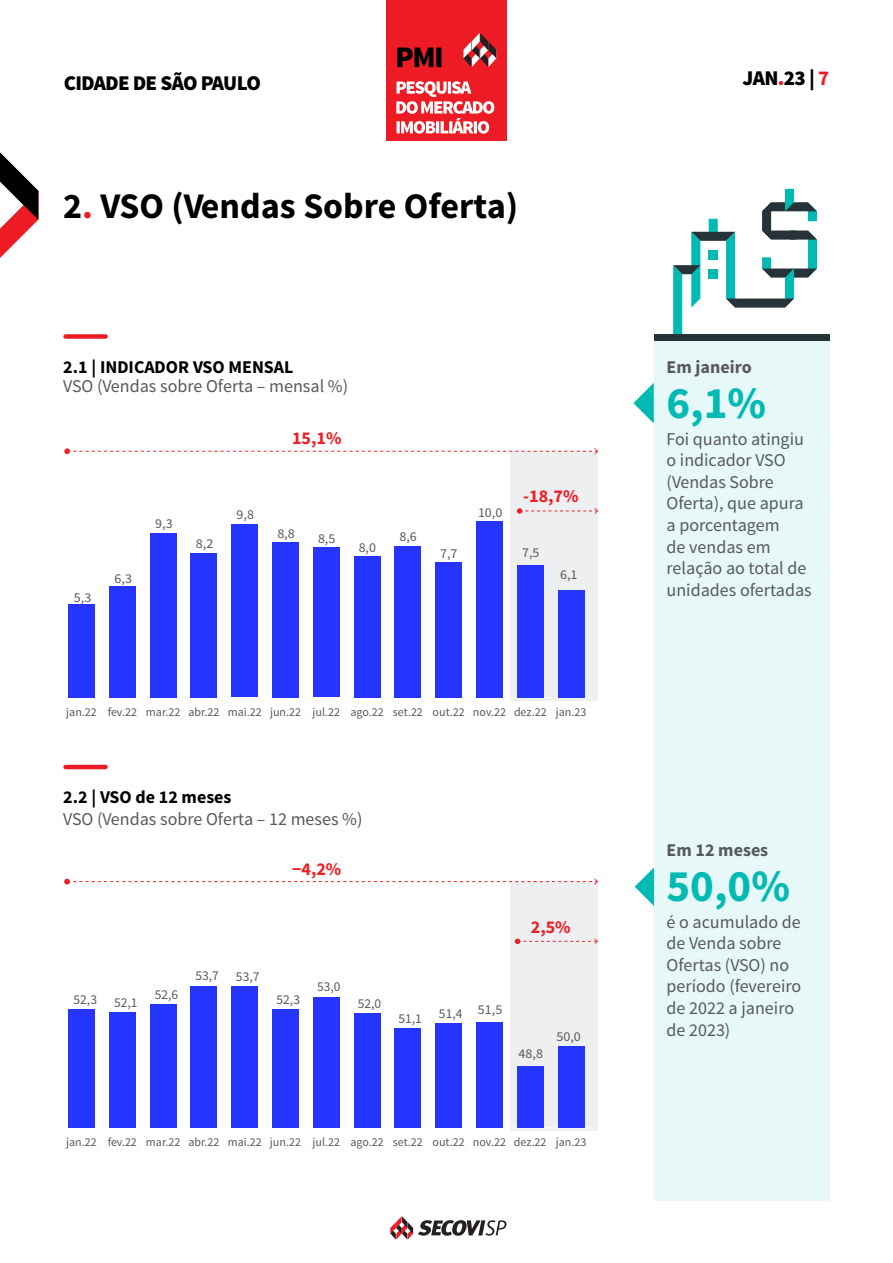
<style>
.page{position:relative;width:893px;height:1263px;background:#fff}
.page>*{position:absolute;margin:0;border:0;box-sizing:border-box;transform-origin:0 0}
.t1{font:700 45px "Source Sans Pro";color:#00bab3}
.t2{font:700 36px "Source Sans Pro";color:#000}
.t3{font:900 21px "Source Sans Pro";letter-spacing:-.03em;color:#000}
.t4{font:18px/21.6px "Source Sans Pro";color:#58595b}
.t5{font:700 18px "Source Sans Pro";color:#000}
.t6{font:700 18px "Source Sans Pro";color:#ed2027}
.t7{font:700 18px "Source Sans Pro";color:#58595b}
.t8{font:13.5px "Source Sans Pro";color:#58595b;scale:1.04 1}
.t9{font:13.5px "Source Sans Pro";color:#58595b}
.t10{font:12px "Source Sans Pro";color:#58595b}
.s1{color:#ed1c24}
.s2{font-weight:700;color:#ed1c24}
</style>
<div class="page">
<div style="left:386px;top:0;width:120px;height:141px;background:#ed1c24"></div>
<svg style="left:463px;top:33px;width:33px;height:34px"></svg>
<svg style="left:396px;top:81px;width:98px;height:53px"></svg>
<svg style="left:397px;top:48px;width:44px;height:19px"></svg>
<svg style="left:390px;top:1216px;width:116px;height:24px"></svg>
<svg style="left:0;top:152px;width:38px;height:106px"></svg>
<div style="left:66px;top:334px;width:40px;height:5px;background:#ed1c24"></div>
<hr style="left:66px;top:765px;width:40px;height:4px;background:#ed1c24">
<svg style="left:635px;top:867px;width:19px;height:39px"></svg>
<svg style="left:633px;top:383px;width:21px;height:40px"></svg>
<div style="left:654px;top:334px;width:175px;height:866px;background:#e6f8f7"></div>
<svg style="left:673px;top:189px;width:144px;height:145px"></svg>
<div style="left:654px;top:334px;width:175px;height:7px;background:#263338"></div>
<div style="left:510px;top:451px;width:87px;height:250px;background:#edeff0"></div>
<svg style="left:64px;top:448px;width:534px;height:6px"></svg>
<svg style="left:517px;top:508px;width:81px;height:6px"></svg>
<hr style="left:61px;top:697px;width:530px;height:1px;background:#fff">
<div style="left:69px;top:604px;width:26px;height:93px;background:#2634ff"></div>
<div style="left:109px;top:586px;width:26px;height:111px;background:#2634ff"></div>
<div style="left:150px;top:533px;width:26px;height:164px;background:#2634ff"></div>
<div style="left:191px;top:553px;width:26px;height:144px;background:#2634ff"></div>
<div style="left:232px;top:524px;width:26px;height:173px;background:#2634ff"></div>
<div style="left:273px;top:542px;width:26px;height:155px;background:#2634ff"></div>
<div style="left:313px;top:547px;width:26px;height:150px;background:#2634ff"></div>
<div style="left:354px;top:556px;width:26px;height:141px;background:#2634ff"></div>
<div style="left:395px;top:546px;width:26px;height:151px;background:#2634ff"></div>
<div style="left:436px;top:562px;width:26px;height:135px;background:#2634ff"></div>
<div style="left:476px;top:521px;width:27px;height:176px;background:#2634ff"></div>
<div style="left:517px;top:565px;width:26px;height:132px;background:#2634ff"></div>
<div style="left:558px;top:590px;width:26px;height:107px;background:#2634ff"></div>
<div style="left:510px;top:882px;width:87px;height:249px;background:#edeff0"></div>
<svg style="left:64px;top:878px;width:534px;height:7px"></svg>
<svg style="left:515px;top:938px;width:83px;height:6px"></svg>
<hr style="left:61px;top:1127px;width:530px;height:1px;background:#fff">
<div style="left:68px;top:1009px;width:27px;height:119px;background:#2634ff"></div>
<div style="left:109px;top:1012px;width:26px;height:116px;background:#2634ff"></div>
<div style="left:150px;top:1004px;width:26px;height:124px;background:#2634ff"></div>
<div style="left:191px;top:986px;width:26px;height:142px;background:#2634ff"></div>
<div style="left:232px;top:986px;width:26px;height:142px;background:#2634ff"></div>
<div style="left:272px;top:1009px;width:27px;height:119px;background:#2634ff"></div>
<div style="left:313px;top:997px;width:26px;height:131px;background:#2634ff"></div>
<div style="left:354px;top:1014px;width:26px;height:114px;background:#2634ff"></div>
<div style="left:395px;top:1028px;width:26px;height:100px;background:#2634ff"></div>
<div style="left:436px;top:1023px;width:26px;height:105px;background:#2634ff"></div>
<div style="left:476px;top:1022px;width:26px;height:106px;background:#2634ff"></div>
<div style="left:517px;top:1066px;width:26px;height:62px;background:#2634ff"></div>
<div style="left:558px;top:1046px;width:26px;height:82px;background:#2634ff"></div>
<p class="t3" style="left:64px;top:70px;width:199px">CIDADE DE SÃO PAULO</p>
<p class="t3" style="left:742px;top:64px;width:88px">JAN<span class="s1">.</span>23 | <span class="s2">7</span></p>
<h2 class="t2" style="left:63px;top:183px;width:456px">2<span class="s1">.</span> VSO (Vendas Sobre Oferta)</h2>
<p class="t5" style="left:63px;top:355px;width:232px">2.1 | INDICADOR VSO MENSAL</p>
<p class="t4" style="left:63px;top:376px;width:286px">VSO (Vendas sobre Oferta – mensal %)</p>
<p class="t8" style="left:74px;top:589px;width:18px">5,3</p>
<p class="t8" style="left:115px;top:571px;width:18px">6,3</p>
<p class="t8" style="left:155px;top:515px;width:18px">9,3</p>
<p class="t6" style="left:292px;top:427px;width:51px">15,1%</p>
<p class="t8" style="left:196px;top:536px;width:18px">8,2</p>
<p class="t8" style="left:237px;top:506px;width:18px">9,8</p>
<p class="t8" style="left:277px;top:525px;width:18px">8,8</p>
<p class="t8" style="left:318px;top:530px;width:18px">8,5</p>
<p class="t8" style="left:359px;top:539px;width:18px">8,0</p>
<p class="t8" style="left:399px;top:528px;width:18px">8,6</p>
<p class="t8" style="left:440px;top:545px;width:18px">7,7</p>
<p class="t8" style="left:478px;top:504px;width:25px">10,0</p>
<p class="t6" style="left:523px;top:485px;width:57px">-18,7%</p>
<p class="t8" style="left:522px;top:545px;width:18px">7,5</p>
<p class="t8" style="left:560px;top:566px;width:18px">6,1</p>
<p class="t10" style="left:66px;top:704px;width:522px">jan.22 fev.22 mar.22 abr.22 mai.22 jun.22 jul.22 ago.22 set.22 out.22 nov.22 dez.22 jan.23</p>
<p class="t5" style="left:63px;top:786px;width:170px">2.2 | VSO de 12 meses</p>
<p class="t4" style="left:63px;top:808px;width:301px">VSO (Vendas sobre Oferta – 12 meses %)</p>
<p class="t9" style="left:74px;top:991px;width:25px">52,3</p>
<p class="t9" style="left:114px;top:994px;width:25px">52,1</p>
<p class="t6" style="left:292px;top:857px;width:51px">−4,2%</p>
<p class="t9" style="left:155px;top:986px;width:25px">52,6</p>
<p class="t9" style="left:195px;top:967px;width:25px">53,7</p>
<p class="t9" style="left:236px;top:968px;width:25px">53,7</p>
<p class="t9" style="left:277px;top:991px;width:25px">52,3</p>
<p class="t9" style="left:317px;top:978px;width:25px">53,0</p>
<p class="t9" style="left:358px;top:995px;width:25px">52,0</p>
<p class="t6" style="left:531px;top:915px;width:41px">2,5%</p>
<p class="t9" style="left:398px;top:1010px;width:25px">51,1</p>
<p class="t9" style="left:439px;top:1005px;width:25px">51,4</p>
<p class="t8" style="left:478px;top:1001px;width:25px">51,5</p>
<p class="t8" style="left:519px;top:1045px;width:25px">48,8</p>
<p class="t8" style="left:556px;top:1028px;width:25px">50,0</p>
<p class="t10" style="left:66px;top:1134px;width:522px">jan.22 fev.22 mar.22 abr.22 mai.22 jun.22 jul.22 ago.22 set.22 out.22 nov.22 dez.22 jan.23</p>
<p class="t7" style="left:666px;top:355px;width:87px">Em janeiro</p>
<h1 class="t1" style="left:666px;top:374px;width:101px">6,1%</h1>
<p class="t4" style="left:666px;top:428px;width:147px">Foi quanto atingiu o indicador VSO (Vendas Sobre<br>Oferta), que apura a porcentagem<br>de vendas em relação ao total de unidades ofertadas</p>
<p class="t7" style="left:666px;top:838px;width:103px">Em 12 meses</p>
<h1 class="t1" style="left:666px;top:857px;width:125px">50,0%</h1>
<p class="t4" style="left:666px;top:911px;width:136px">é o acumulado de de Venda sobre<br>Ofertas (VSO) no período (fevereiro de 2022 a janeiro de 2023)</p>
</div>
